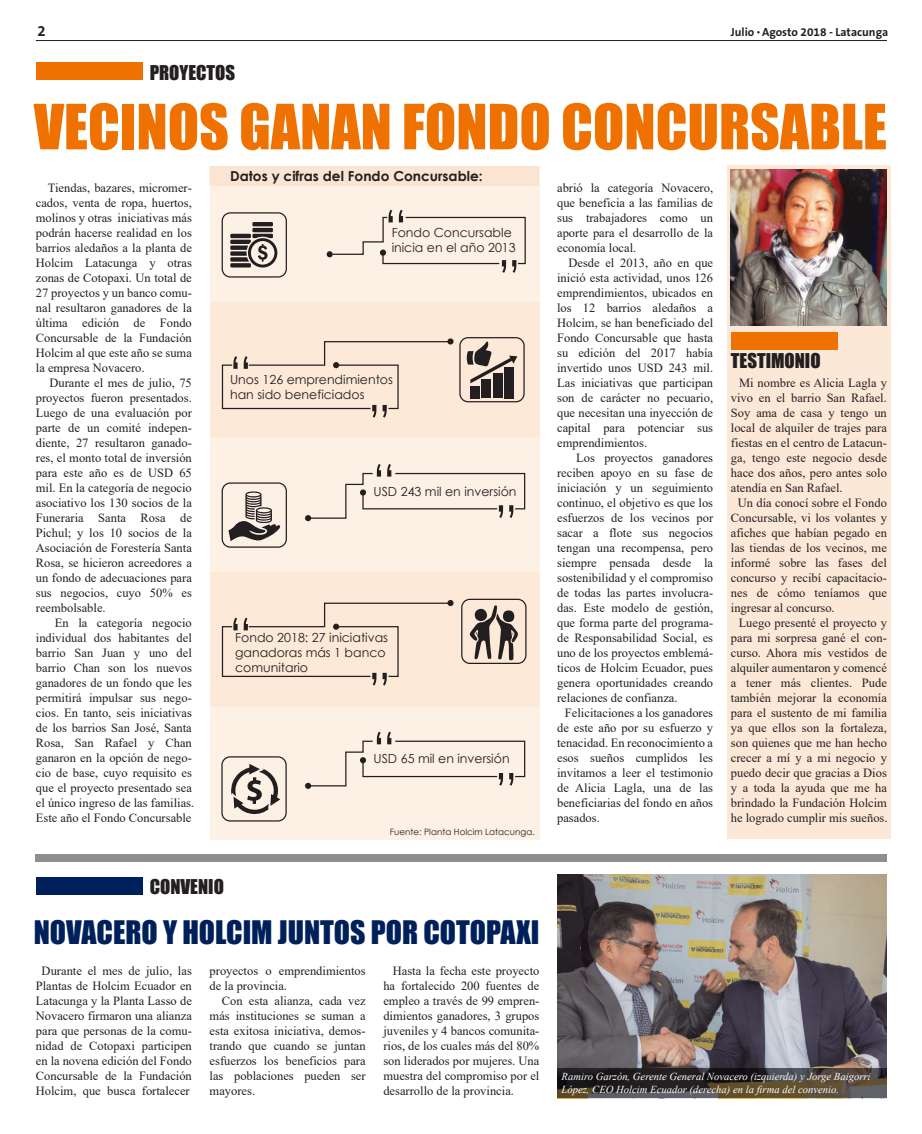
<style>
.page{position:relative;width:922px;height:1134px;background:#fff}
.page>*{position:absolute;margin:0;border:0;box-sizing:border-box;transform-origin:0 0}
.t1{font:57.62px "Impact";color:#ef7100}
.t2{font:29.75px "Impact";color:#00205b}
.t3{font:18.75px "Impact";color:#231f20}
.t4{font:700 15px "The Sans B7";color:#231f20}
.t5{font:700 13.75px "Century Gothic";color:#231f20}
.t6{font:12.5px/15px "Times New Roman";color:#231f20;text-align:justify}
.t7{font:12.5px/15px "Century Gothic";color:#231f20}
.t8{font:700 11.75px "The Sans B7";color:#231f20}
.t9{font:italic 10.62px/12.8px "Times New Roman";color:#fff}
.t10{font:8.75px "Century Gothic";color:#231f20}
</style>
<div class="page">
<div style="left:727px;top:165px;width:163px;height:674px;background:#fce8d7"></div>
<div style="left:209px;top:166px;width:330px;height:674px;background:#fdf1e6"></div>
<div style="left:209px;top:302px;width:330px;height:135px;background:#fce9d8"></div>
<div style="left:209px;top:572px;width:330px;height:134px;background:#fce9d8"></div>
<div style="left:36px;top:854px;width:850px;height:7px;background:#8c8e8f"></div>
<hr style="left:36px;top:40px;width:850px;height:1px;background:#231f20">
<div style="left:36px;top:877px;width:106px;height:17px;background:#00205b"></div>
<div style="left:36px;top:62px;width:106px;height:18px;background:#ef7100"></div>
<div style="left:730px;top:332px;width:107px;height:18px;background:#ef7100"></div>
<img style="left:730px;top:169px;width:156px;height:156px">
<div style="left:221px;top:212px;width:66px;height:66px;border:1px solid #231f20;border-radius:8px"></div>
<svg style="left:230px;top:222px;width:47px;height:46px"></svg>
<div style="left:459px;top:337px;width:65px;height:65px;border:1px solid #231f20;border-radius:8px"></div>
<div style="left:504px;top:367px;width:9px;height:31px;background:#231f20"></div>
<div style="left:481px;top:379px;width:9px;height:19px;background:#231f20"></div>
<div style="left:470px;top:386px;width:9px;height:12px;background:#231f20"></div>
<div style="left:493px;top:373px;width:9px;height:25px;background:#231f20"></div>
<svg style="left:466px;top:341px;width:51px;height:42px"></svg>
<svg style="left:221px;top:341px;width:226px;height:77px"></svg>
<div style="left:447px;top:338px;width:6px;height:7px;background:#231f20;border-radius:50%"></div>
<svg style="left:331px;top:210px;width:195px;height:63px"></svg>
<div style="left:326px;top:251px;width:7px;height:6px;background:#231f20;border-radius:50%"></div>
<div style="left:221px;top:482px;width:66px;height:66px;border:1px solid #231f20;border-radius:8px"></div>
<svg style="left:228px;top:491px;width:52px;height:50px"></svg>
<svg style="left:305px;top:464px;width:220px;height:57px"></svg>
<svg style="left:305px;top:732px;width:220px;height:57px"></svg>
<svg style="left:221px;top:600px;width:232px;height:85px"></svg>
<div style="left:461px;top:599px;width:65px;height:65px;border:1px solid #231f20;border-radius:8px"></div>
<svg style="left:469px;top:605px;width:49px;height:55px"></svg>
<div style="left:221px;top:756px;width:65px;height:65px;border:1px solid #231f20;border-radius:8px"></div>
<svg style="left:231px;top:764px;width:49px;height:50px"></svg>
<div style="left:209px;top:167px;width:330px;height:19px;background:#fbe5d2"></div>
<img style="left:557px;top:875px;width:329px;height:193px">
<svg style="left:557px;top:1068px;width:329px;height:30px;background:#3f3831"></svg>
<p class="t4" style="left:38px;top:23px;width:10px">2</p>
<h3 class="t3" style="left:150px;top:58px;width:87px">PROYECTOS</h3>
<p class="t8" style="left:730px;top:26px;width:159px">Julio Agosto 2018 - Latacunga</p>
<h1 class="t1" style="left:34px;top:82px;width:854px">VECINOS GANAN FONDO CONCURSABLE</h1>
<p class="t6" style="left:36px;top:180px;width:157px;text-indent:12px">Tiendas, bazares, micromer&shy;cados, venta de ropa, huertos, molinos y otras iniciativas más podrán hacerse realidad en los barrios aledaños a la planta de Holcim Latacunga y otras zonas de Cotopaxi. Un total de 27 proyectos y un banco comu&shy;nal resultaron ganadores de la última edición de Fondo Concursable de la Fundación Holcim al que este año se suma la empresa Novacero.</p>
<p class="t6" style="left:36px;top:375px;width:157px;text-indent:14px">Durante el mes de julio, 75 proyectos fueron presentados.<br>Luego de una evaluación por parte de un comité indepen&shy;diente, 27 resultaron ganado&shy;res, el monto total de inversión para este año es de USD 65 mil. En la categoría de negocio asociativo los 130 socios de la Funeraria Santa Rosa de Pichul; y los 10 socios de la Asociación de Forestería Santa Rosa, se hicieron acreedores a un fondo de adecuaciones para sus negocios, cuyo 50% es reembolsable.</p>
<p class="t6" style="left:36px;top:615px;width:160px;text-align:left;text-indent:19px">En la categoría negocio individual dos habitantes del barrio San Juan y uno del barrio Chan son los nuevos ganadores de un fondo que les permitirá impulsar sus nego&shy;cios. En tanto, seis iniciativas de los barrios San José, Santa<br>Rosa, San Rafael y Chan ganaron en la opción de nego&shy;cio de base, cuyo requisito es que el proyecto presentado sea el único ingreso de las familias.<br>Este año el Fondo Concursable</p>
<p class="t5" style="left:230px;top:166px;width:254px">Datos y cifras del Fondo Concursable:</p>
<p class="t6" style="left:557px;top:180px;width:157px">abrió la categoría Novacero, que beneficia a las familias de sus trabajadores como un aporte para el desarrollo de la economía local.</p>
<p class="t6" style="left:557px;top:255px;width:157px;text-indent:11px">Desde el 2013, año en que inició esta actividad, unos 126 emprendimientos, ubicados en los 12 barrios aledaños a Holcim, se han beneficiado del Fondo Concursable que hasta su edición del 2017 había invertido unos USD 243 mil.<br>Las iniciativas que participan son de carácter no pecuario, que necesitan una inyección de capital para potenciar sus emprendimientos.</p>
<p class="t6" style="left:557px;top:450px;width:157px;text-indent:19px">Los proyectos ganadores reciben apoyo en su fase de iniciación y un seguimiento continuo, el objetivo es que los esfuerzos de los vecinos por sacar a flote sus negocios tengan una recompensa, pero siempre pensada desde la sostenibilidad y el compromiso de todas las partes involucra&shy;das. Este modelo de gestión, que forma parte del programa&shy;de Responsabilidad Social, es uno de los proyectos emblemá&shy;ticos de Holcim Ecuador, pues genera oportunidades creando relaciones de confianza.</p>
<p class="t6" style="left:557px;top:705px;width:157px;text-indent:8px">Felicitaciones a los ganadores de este año por su esfuerzo y tenacidad. En reconocimiento a esos sueños cumplidos les invitamos a leer el testimonio de Alicia Lagla, una de las beneficiarias del fondo en años pasados.</p>
<p class="t7" style="left:391px;top:225px;width:126px">Fondo Concursable inicia en el año 2013</p>
<h3 class="t3" style="left:730px;top:347px;width:91px">TESTIMONIO</h3>
<p class="t7" style="left:230px;top:372px;width:164px">Unos 126 emprendimientos han sido beneficiados</p>
<p class="t6" style="left:738px;top:375px;width:149px">Mi nombre es Alicia Lagla y</p>
<p class="t6" style="left:730px;top:390px;width:157px">vivo en el barrio San Rafael.</p>
<p class="t6" style="left:730px;top:405px;width:157px">Soy ama de casa y tengo un</p>
<p class="t6" style="left:730px;top:420px;width:157px">local de alquiler de trajes para</p>
<p class="t6" style="left:730px;top:435px;width:157px">fiestas en el centro de Latacun-</p>
<p class="t6" style="left:730px;top:450px;width:157px">ga, tengo este negocio desde</p>
<p class="t6" style="left:730px;top:465px;width:157px">hace dos años, pero antes solo</p>
<p class="t6" style="left:730px;top:480px;width:113px">atendía en San Rafael.</p>
<p class="t6" style="left:737px;top:495px;width:151px">Un día conocí sobre el Fondo</p>
<p class="t6" style="left:730px;top:510px;width:157px">Concursable, vi los volantes y</p>
<p class="t6" style="left:730px;top:525px;width:157px">afiches que habían pegado en</p>
<p class="t6" style="left:730px;top:540px;width:157px">las tiendas de los vecinos, me</p>
<p class="t6" style="left:730px;top:555px;width:157px">informé sobre las fases del</p>
<p class="t6" style="left:730px;top:570px;width:157px">concurso y recibí capacitacio-</p>
<p class="t6" style="left:730px;top:585px;width:157px">nes de cómo teníamos que</p>
<p class="t6" style="left:730px;top:600px;width:105px">ingresar al concurso.</p>
<p class="t6" style="left:738px;top:615px;width:150px">Luego presenté el proyecto y</p>
<p class="t6" style="left:730px;top:630px;width:157px">para mi sorpresa gané el con-</p>
<p class="t6" style="left:730px;top:645px;width:157px">curso. Ahora mis vestidos de</p>
<p class="t6" style="left:730px;top:660px;width:157px">alquiler aumentaron y comencé</p>
<p class="t6" style="left:730px;top:675px;width:157px">a tener más clientes. Pude</p>
<p class="t6" style="left:730px;top:690px;width:157px">también mejorar la economía</p>
<p class="t6" style="left:730px;top:705px;width:157px">para el sustento de mi familia</p>
<p class="t6" style="left:730px;top:720px;width:157px">ya que ellos son la fortaleza,</p>
<p class="t6" style="left:730px;top:735px;width:157px">son quienes que me han hecho</p>
<p class="t6" style="left:730px;top:750px;width:157px">crecer a mí y a mi negocio y</p>
<p class="t6" style="left:730px;top:765px;width:157px">puedo decir que gracias a Dios</p>
<p class="t6" style="left:730px;top:780px;width:157px">y a toda la ayuda que me ha</p>
<p class="t6" style="left:730px;top:795px;width:157px">brindado la Fundación Holcim</p>
<p class="t6" style="left:730px;top:810px;width:158px">he logrado cumplir mis sueños.</p>
<p class="t7" style="left:373px;top:483px;width:144px">USD 243 mil en inversión</p>
<p class="t7" style="left:235px;top:630px;width:154px">Fondo 2018: 27 iniciativas ganadoras más 1 banco comunitario</p>
<p class="t7" style="left:373px;top:751px;width:137px">USD 65 mil en inversión</p>
<h3 class="t3" style="left:150px;top:872px;width:76px">CONVENIO</h3>
<p class="t10" style="left:390px;top:826px;width:146px">Fuente: Planta Holcim Latacunga.</p>
<h2 class="t2" style="left:34px;top:909px;width:507px">NOVACERO Y HOLCIM JUNTOS POR COTOPAXI</h2>
<p class="t6" style="left:36px;top:963px;width:157px;text-align:center">Durante el mes de julio, las<br>Plantas de Holcim Ecuador en<br>Latacunga y la Planta Lasso de<br>Novacero firmaron una alianza para que personas de la comu&shy;nidad de Cotopaxi participen en la novena edición del Fondo<br>Concursable de la Fundación<br>Holcim, que busca fortalecer</p>
<p class="t6" style="left:209px;top:963px;width:157px">proyectos o emprendimientos de la provincia.</p>
<p class="t6" style="left:209px;top:993px;width:157px;text-indent:12px">Con esta alianza, cada vez más instituciones se suman a esta exitosa iniciativa, demos&shy;trando que cuando se juntan esfuerzos los beneficios para las poblaciones pueden ser mayores.</p>
<p class="t6" style="left:383px;top:963px;width:157px;text-indent:9px">Hasta la fecha este proyecto ha fortalecido 200 fuentes de empleo a través de 99 empren&shy;dimientos ganadores, 3 grupos juveniles y 4 bancos comunita&shy;rios, de los cuales más del 80% son liderados por mujeres. Una muestra del compromiso por el desarrollo de la provincia.</p>
<p class="t9" style="left:561px;top:1070px;width:310px">Ramiro Garzón, Gerente General Novacero (izquierda) y Jorge Baigorri<br>López, CEO Holcim Ecuador (derecha) en la firma del convenio.</p>
</div>
